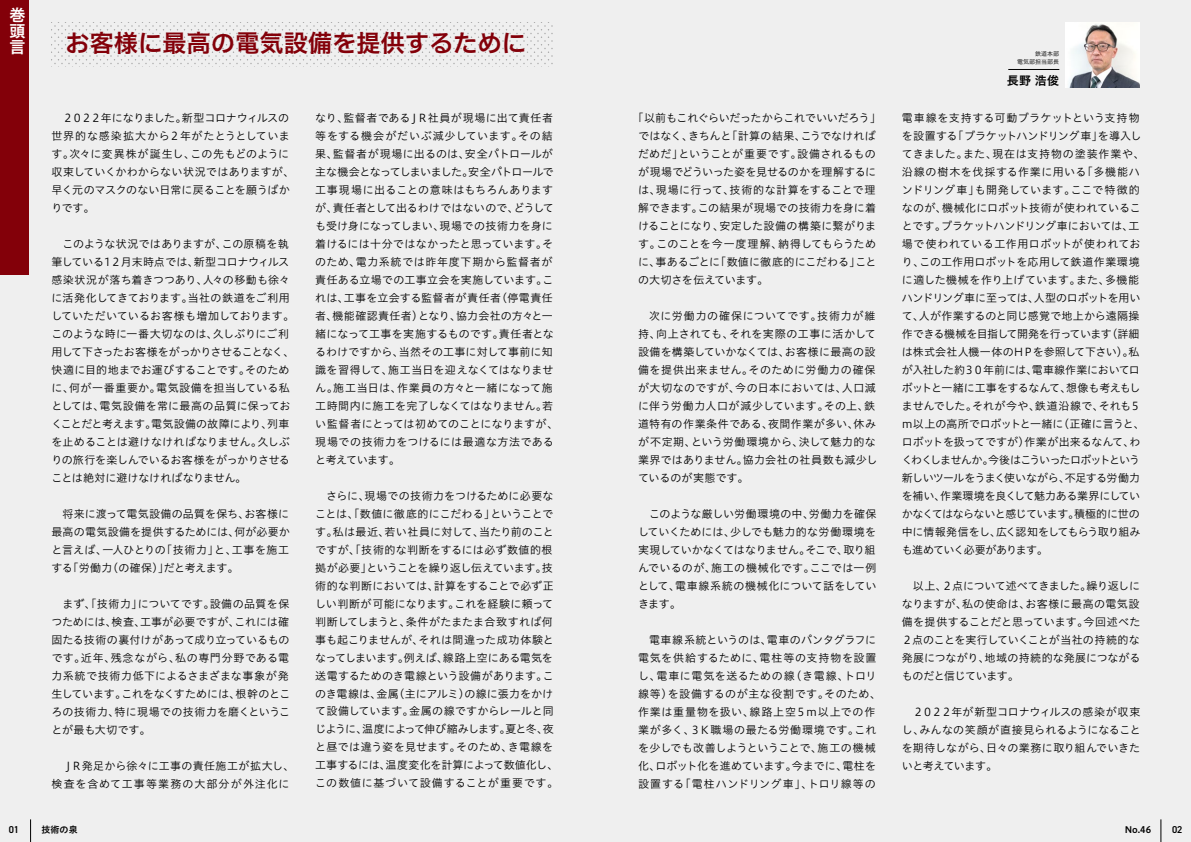
<style>
.page{position:relative;width:1191px;height:842px;background:#efefef}
.page>*{position:absolute;margin:0;border:0;box-sizing:border-box;transform-origin:0 0}
.t1{font:24px "Hiragino UD Sans F Std W6";letter-spacing:.01em;color:#830009}
.t2{font:16px/16.2px "Hiragino UD Sans F Std W6";color:#fff;text-align:justify}
.t3{font:12px "Hiragino UD Sans Std N W6";color:#000}
.t4{font:11px/18px "Hiragino UD Sans Std N W3";letter-spacing:.005em;color:#000}
.t5{font:11px/18px "Hiragino UD Sans Std N W3";letter-spacing:.03em;color:#000}
.t6{font:11px/18px "Hiragino UD Sans Std N W3";letter-spacing:.04em;color:#000;text-align:center}
.t7{font:11px/18px "Hiragino UD Sans Std N W3";letter-spacing:.05em;color:#000}
.t8{font:600 10px "DIN2014";color:#000}
.t9{font:9px "Hiragino UD Sans Std N W6";color:#000}
.t10{font:6px/8px "Hiragino UD Sans Std N W3";color:#000;text-align:right}
</style>
<div class="page">
<svg style="left:30px;top:819px;width:1px;height:23px"></svg>
<svg style="left:1160px;top:819px;width:1px;height:23px"></svg>
<svg style="left:51px;top:25px;width:501px;height:42px"></svg>
<hr style="left:1008px;top:69px;width:51px;height:1px;background:#000">
<img style="left:1065px;top:23px;width:74px;height:64px">
<div style="left:0;top:0;width:29px;height:275px;background:#830009"></div>
<h2 class="t2" style="left:9px;top:6px;width:17px">巻頭言</h2>
<h1 class="t1" style="left:66px;top:24px;width:462px">お客様に最高の電気設備を提供するために</h1>
<p class="t4" style="left:51px;top:108px;width:245px;text-indent:11px">２０２２年になりました。新型コロナウィルスの世界的な感染拡大から２年がたとうとしています。次々に変異株が誕生し、この先もどのように収束していくかわからない状況ではありますが、早く元のマスクのない日常に戻ることを願うばかりです。</p>
<p class="t4" style="left:51px;top:234px;width:245px;text-indent:11px">このような状況ではありますが、この原稿を執筆している１２月末時点では、新型コロナウィルス感染状況が落ち着きつつあり、人々の移動も徐々に活発化してきております。当社の鉄道をご利用していただいているお客様も増加しております。このような時に一番大切なのは、久しぶりにご利用して下さったお客様をがっかりさせることなく、快適に目的地までお運びすることです。そのために、何が一番重要か。電気設備を担当している私としては、電気設備を常に最高の品質に保っておくことだと考えます。電気設備の故障により、列車を止めることは避けなければなりません。久しぶりの旅行を楽しんでいるお客様をがっかりさせることは絶対に避けなければなりません。</p>
<p class="t4" style="left:51px;top:504px;width:240px;text-align:justify;text-indent:11px">将来に渡って電気設備の品質を保ち、お客様に最高の電気設備を提供するためには、何が必要かと言えば、一人ひとりの「技術力」と、工事を施工する「労働力（の確保）」だと考えます。</p>
<p class="t4" style="left:51px;top:594px;width:240px;text-indent:11px">まず、「技術力」についてです。設備の品質を保つためには、検査、工事が必要ですが、これには確固たる技術の裏付けがあって成り立っているものです。近年、残念ながら、私の専門分野である電力系統で技術力低下によるさまざまな事象が発生しています。これをなくすためには、根幹のところの技術力、特に現場での技術力を磨くということが最も大切です。</p>
<p class="t7" style="left:51px;top:756px;width:245px;text-indent:11px">ＪＲ発足から徐々に工事の責任施工が拡大し、検査を含めて工事等業務の大部分が外注化に</p>
<p class="t4" style="left:315px;top:108px;width:245px">なり、監督者であるＪＲ社員が現場に出て責任者等をする機会がだいぶ減少しています。その結果、監督者が現場に出るのは、安全パトロールが主な機会となってしまいました。安全パトロールで工事現場に出ることの意味はもちろんありますが、責任者として出るわけではないので、どうしても受け身になってしまい、現場での技術力を身に着けるには十分ではなかったと思っています。そのため、電力系統では昨年度下期から監督者が責任ある立場での工事立会を実施しています。これは、工事を立会する監督者が責任者（停電責任者、機能確認責任者）となり、協力会社の方々と一緒になって工事を実施するものです。責任者となるわけですから、当然その工事に対して事前に知識を習得して、施工当日を迎えなくてはなりません。施工当日は、作業員の方々と一緒になって施工時間内に施工を完了しなくてはなりません。若い監督者にとっては初めてのことになりますが、現場での技術力をつけるには最適な方法であると考えています。</p>
<p class="t4" style="left:315px;top:486px;width:245px;text-align:center">さらに、現場での技術力をつけるために必要な<br>ことは、「数値に徹底的にこだわる」ということです。私は最近、若い社員に対して、当たり前のことですが、「技術的な判断をするには必ず数値的根拠が必要」ということを繰り返し伝えています。技術的な判断においては、計算をすることで必ず正しい判断が可能になります。これを経験に頼って判断してしまうと、条件がたまたま合致すれば何事も起こりませんが、それは間違った成功体験となってしまいます。例えば、線路上空にある電気を送電するためのき電線という設備があります。このき電線は、金属（主にアルミ）の線に張力をかけて設備しています。金属の線ですからレールと同じように、温度によって伸び縮みします。夏と冬、夜と昼では違う姿を見せます。そのため、き電線を工事するには、温度変化を計算によって数値化し、この数値に基づいて設備することが重要です。</p>
<p class="t4" style="left:638px;top:108px;width:245px;text-indent:-6px">「以前もこれぐらいだったからこれでいいだろう」ではなく、きちんと「計算の結果、こうでなければだめだ」ということが重要です。設備されるものが現場でどういった姿を見せるのかを理解するには、現場に行って、技術的な計算をすることで理解できます。この結果が現場での技術力を身に着けることになり、安定した設備の構築に繋がります。このことを今一度理解、納得してもらうために、事あるごとに「数値に徹底的にこだわる」ことの大切さを伝えています。</p>
<p class="t5" style="left:638px;top:306px;width:241px;text-indent:11px">次に労働力の確保についてです。技術力が維持、向上されても、それを実際の工事に活かして設備を構築していかなくては、お客様に最高の設備を提供出来ません。そのために労働力の確保が大切なのですが、今の日本においては、人口減に伴う労働力人口が減少しています。その上、鉄道特有の作業条件である、夜間作業が多い、休みが不定期、という労働環境から、決して魅力的な業界ではありません。協力会社の社員数も減少しているのが実態です。</p>
<p class="t4" style="left:638px;top:504px;width:240px;text-align:justify;text-indent:11px">このような厳しい労働環境の中、労働力を確保していくためには、少しでも魅力的な労働環境を実現していかなくてはなりません。そこで、取り組んでいるのが、施工の機械化です。ここでは一例として、電車線系統の機械化について話をしていきます。</p>
<p class="t6" style="left:638px;top:630px;width:245px">電車線系統というのは、電車のパンタグラフに<br>電気を供給するために、電柱等の支持物を設置し、電車に電気を送るための線（き電線、トロリ線等）を設備するのが主な役割です。そのため、作業は重量物を扱い、線路上空５ｍ以上での作業が多く、３Ｋ職場の最たる労働環境です。これを少しでも改善しようということで、施工の機械化、ロボット化を進めています。今までに、電柱を設置する「電柱ハンドリング車」、トロリ線等の</p>
<p class="t10" style="left:1017px;top:49px;width:43px">鉄道本部<br>電気部担当部長</p>
<p class="t3" style="left:1007px;top:71px;width:54px">長野 浩俊</p>
<p class="t4" style="left:902px;top:108px;width:245px">電車線を支持する可動ブラケットという支持物を設置する「ブラケットハンドリング車」を導入してきました。また、現在は支持物の塗装作業や、沿線の樹木を伐採する作業に用いる「多機能ハンドリング車」も開発しています。ここで特徴的なのが、機械化にロボット技術が使われていることです。ブラケットハンドリング車においては、工場で使われている工作用ロボットが使われており、この工作用ロボットを応用して鉄道作業環境に適した機械を作り上げています。また、多機能ハンドリング車に至っては、人型のロボットを用いて、人が作業するのと同じ感覚で地上から遠隔操作できる機械を目指して開発を行っています（詳細は株式会社人機一体のＨＰを参照して下さい）。私が入社した約３０年前には、電車線作業においてロボットと一緒に工事をするなんて、想像も考えもしませんでした。それが今や、鉄道沿線で、それも５ｍ以上の高所でロボットと一緒に（正確に言うと、ロボットを扱ってですが）作業が出来るなんて、わくわくしませんか。今後はこういったロボットという新しいツールをうまく使いながら、不足する労働力を補い、作業環境を良くして魅力ある業界にしていかなくてはならないと感じています。積極的に世の中に情報発信をし、広く認知をしてもらう取り組みも進めていく必要があります。</p>
<p class="t4" style="left:902px;top:576px;width:240px;text-align:justify;text-indent:11px">以上、２点について述べてきました。繰り返しになりますが、私の使命は、お客様に最高の電気設備を提供することだと思っています。今回述べた２点のことを実行していくことが当社の持続的な発展につながり、地域の持続的な発展につながるものだと信じています。</p>
<p class="t4" style="left:902px;top:702px;width:240px;text-align:justify;text-indent:11px">２０２２年が新型コロナウィルスの感染が収束し、みんなの笑顔が直接見られるようになることを期待しながら、日々の業務に取り組んでいきたいと考えています。</p>
<p class="t8" style="left:9px;top:823px;width:12px">01</p>
<p class="t9" style="left:42px;top:823px;width:38px">技術の泉</p>
<p class="t9" style="left:1124px;top:823px;width:28px">No.46</p>
<p class="t8" style="left:1172px;top:823px;width:12px">02</p>
</div>
